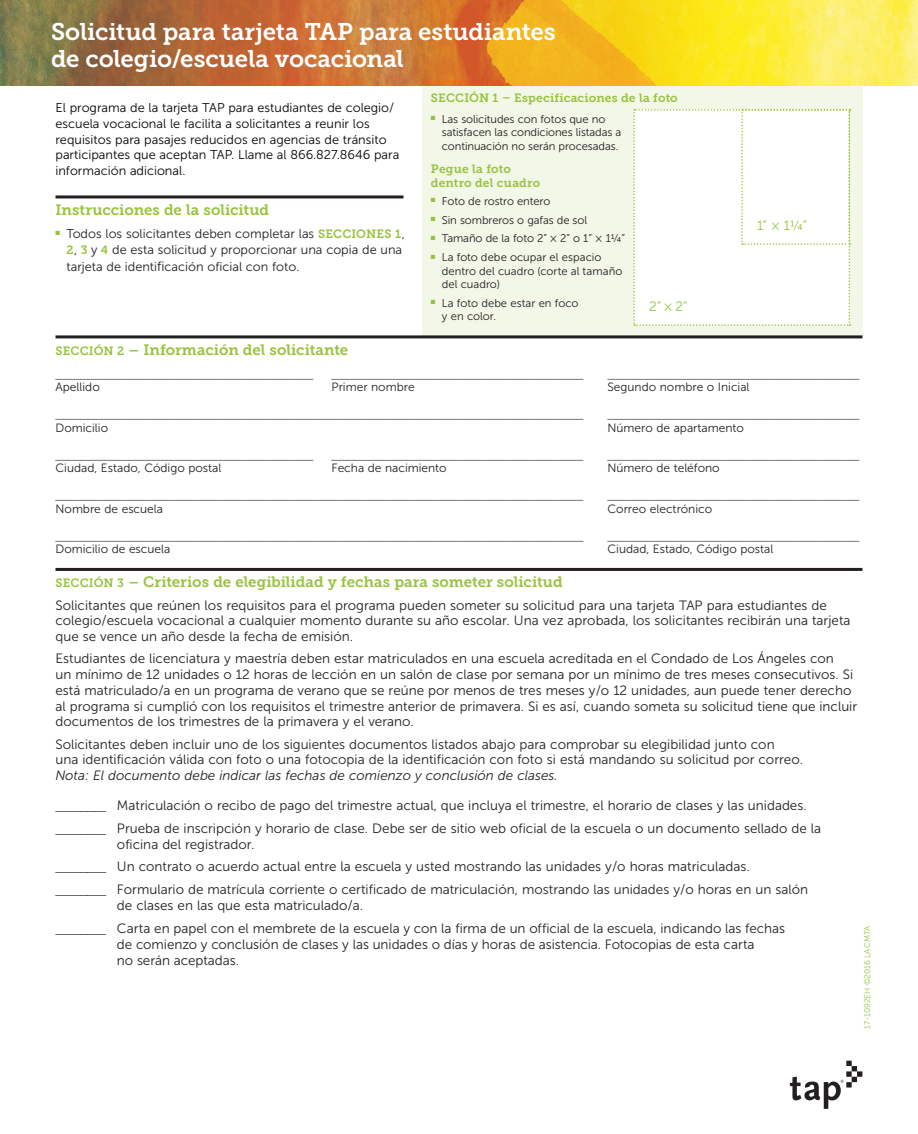
<style>
.page{position:relative;width:918px;height:1134px;background:#fff}
.page>*{position:absolute;margin:0;border:0;box-sizing:border-box;transform-origin:0 0}
.t1{font:24px/27px "Museo Slab 700";letter-spacing:-.005em;color:#fff}
.t2{font:15px "Museo Slab 700";color:#97c33c}
.t3{font:13.5px/15.8px "Museo Sans 300";color:#231f20}
.t4{font:italic 13.5px "Museo Sans 300";color:#231f20}
.t5{font:13.5px "Museo Sans 300";color:#97c33c}
.t6{font:12.75px/15.8px "Museo Sans 300";color:#040503}
.t7{font:12.75px/16.4px "Museo Sans 300";color:#231f20}
.t8{font:300 12px "Helvetica";color:#231f20}
.t9{font:12px "Museo Sans 300";color:#231f20}
.t10{font:12px/14.2px "Museo Slab 700";letter-spacing:.015em;color:#97c33c}
.t11{font:11.25px/13.5px "Museo Sans 300";letter-spacing:-.01em;color:#231f20}
.t12{font:8.25px "Museo Sans 300";color:#97c33c}
.s1{font-family:"Museo Slab 700";font-size:12px;color:#97c33c}
.s2{font-size:13.5px}
.s3{font-size:12px}
.s4{font-family:"Helvetica";font-weight:300}
</style>
<div class="page">
<div style="left:422px;top:85px;width:440px;height:251px;background:#f2f7e8"></div>
<hr style="left:56px;top:195px;width:348px;height:3px;background:#231f20">
<hr style="left:56px;top:335px;width:806px;height:3px;background:#231f20">
<hr style="left:56px;top:568px;width:806px;height:3px;background:#231f20">
<div style="left:633px;top:109px;width:217px;height:217px;background:#fff"></div>
<svg style="left:790px;top:1061px;width:72px;height:48px"></svg>
<img style="left:0;top:0;width:918px;height:85px">
<h1 class="t1" style="left:51px;top:18px;width:506px">Solicitud para tarjeta TAP para estudiantes de colegio/escuela vocacional</h1>
<p class="t6" style="left:56px;top:100px;width:345px">El programa de la tarjeta TAP para estudiantes de colegio/ escuela vocacional le facilita a solicitantes a reunir los requisitos para pasajes reducidos en agencias de tránsito participantes que aceptan TAP. Llame al 866.827.8646 para información adicional.</p>
<p class="t2" style="left:56px;top:201px;width:215px">Instrucciones de la solicitud</p>
<p class="t7" style="left:66px;top:225px;width:340px;text-indent:-11px"><sup>■</sup> Todos los solicitantes deben completar las <span class="s1">SECCIONES 1</span>,<br><span class="s1">2</span>, <span class="s1">3</span> y <span class="s1">4</span> de esta solicitud y proporcionar una copia de una tarjeta de identi<span class="s2">fi</span>cación oficial con foto.</p>
<p class="t10" style="left:431px;top:91px;width:248px">SECCIÓN 1 – Especificaciones de la foto</p>
<p class="t11" style="left:442px;top:112px;width:181px;text-indent:-11px"><sup>■</sup> Las solicitudes con fotos que no satisfacen las condiciones listadas a continuación no serán procesadas.</p>
<p class="t10" style="left:431px;top:162px;width:111px">Pegue la foto dentro del cuadro</p>
<p class="t11" style="left:431px;top:194px;width:121px"><sup>■</sup> Foto de rostro entero</p>
<p class="t11" style="left:431px;top:213px;width:158px"><sup>■</sup> Sin sombreros o gafas de sol</p>
<p class="t11" style="left:431px;top:232px;width:196px"><sup>■</sup> Tamaño de la foto 2” × 2” o 1” × 1¼”</p>
<p class="t11" style="left:442px;top:251px;width:182px;text-indent:-11px"><sup>■</sup> La foto debe ocupar el espacio dentro del cuadro (corte al tamaño del cuadro)</p>
<p class="t11" style="left:442px;top:296px;width:138px;text-indent:-11px"><sup>■</sup> La foto debe estar en foco y en color.</p>
<p class="t5" style="left:649px;top:299px;width:40px">2”×2”</p>
<p class="t5" style="left:757px;top:218px;width:52px">1” × 1¼”</p>
<p class="t2" style="left:56px;top:341px;width:294px"><span class="s3">SECCIÓN 2</span> – Información del solicitante</p>
<p class="t8" style="left:56px;top:363px;width:259px">___________________________________________</p>
<p class="t8" style="left:332px;top:363px;width:253px">__________________________________________</p>
<p class="t8" style="left:608px;top:363px;width:253px">__________________________________________</p>
<p class="t9" style="left:56px;top:380px;width:46px">Apellido</p>
<p class="t9" style="left:332px;top:380px;width:85px">Primer nombre</p>
<p class="t9" style="left:608px;top:380px;width:144px">Segundo nombre o Inicial</p>
<p class="t8" style="left:56px;top:404px;width:529px">________________________________________________________________________________________</p>
<p class="t8" style="left:608px;top:404px;width:253px">__________________________________________</p>
<p class="t9" style="left:56px;top:421px;width:54px">Domicilio</p>
<p class="t9" style="left:608px;top:421px;width:138px">Número de apartamento</p>
<p class="t8" style="left:56px;top:444px;width:259px">___________________________________________</p>
<p class="t8" style="left:332px;top:444px;width:253px">__________________________________________</p>
<p class="t8" style="left:608px;top:444px;width:253px">__________________________________________</p>
<p class="t9" style="left:56px;top:461px;width:167px">Ciudad, Estado, Código postal</p>
<p class="t9" style="left:332px;top:461px;width:117px">Fecha de nacimiento</p>
<p class="t9" style="left:608px;top:461px;width:114px">Número de teléfono</p>
<p class="t8" style="left:56px;top:485px;width:529px">________________________________________________________________________________________</p>
<p class="t8" style="left:608px;top:485px;width:253px">__________________________________________</p>
<p class="t9" style="left:56px;top:502px;width:109px">Nombre de escuela</p>
<p class="t9" style="left:608px;top:502px;width:106px">Correo electrónico</p>
<p class="t8" style="left:56px;top:525px;width:529px">________________________________________________________________________________________</p>
<p class="t8" style="left:608px;top:525px;width:253px">__________________________________________</p>
<p class="t9" style="left:56px;top:542px;width:116px">Domicilio de escuela</p>
<p class="t9" style="left:608px;top:542px;width:167px">Ciudad, Estado, Código postal</p>
<p class="t2" style="left:56px;top:573px;width:509px"><span class="s3">SECCIÓN 3</span> – Criterios de elegibilidad y fechas para someter solicitud</p>
<p class="t3" style="left:56px;top:597px;width:797px">Solicitantes que reúnen los requisitos para el programa pueden someter su solicitud para una tarjeta TAP para estudiantes de colegio/escuela vocacional a cualquier momento durante su año escolar. Una vez aprobada, los solicitantes recibirán una tarjeta que se vence un año desde la fecha de emisión.</p>
<p class="t3" style="left:56px;top:651px;width:803px">Estudiantes de licenciatura y maestría deben estar matriculados en una escuela acreditada en el Condado de Los Ángeles con<br>un mínimo de 12 unidades o 12 horas de lección en un salón de clase por semana por un mínimo de tres meses consecutivos. Si está matriculado/a en un programa de verano que se reúne por menos de tres meses y/o 12 unidades, aun puede tener derecho al programa si cumplió con los requisitos el trimestre anterior de primavera. Si es así, cuando someta su solicitud tiene que incluir documentos de los trimestres de la primavera y el verano.</p>
<p class="t3" style="left:56px;top:736px;width:749px">Solicitantes deben incluir uno de los siguientes documentos listados abajo para comprobar su elegibilidad junto con<br>una identificación válida con foto o una fotocopia de la identificación con foto si está mandando su solicitud por correo.</p>
<p class="t4" style="left:56px;top:768px;width:504px">Nota: El documento debe indicar las fechas de comienzo y conclusión de clases.</p>
<p class="t3" style="left:55px;top:794px;width:767px;line-height:22.6px"><span class="s4">________</span> Matriculación o recibo de pago del trimestre actual, que incluya el trimestre, el horario de clases y las unidades. <span class="s4">________</span> Prueba de inscripción y horario de clase. Debe ser de sitio web oficial de la escuela o un documento sellado de la</p>
<p class="t3" style="left:55px;top:833px;width:754px;line-height:22.6px;text-indent:62px">oficina del registrador.<br><span class="s4">________</span> Un contrato o acuerdo actual entre la escuela y usted mostrando las unidades y/o horas matriculadas.<br><span class="s4">________</span> Formulario de matrícula corriente o certificado de matriculación, mostrando las unidades y/o horas en un salón</p>
<p class="t3" style="left:55px;top:894px;width:731px;line-height:22.6px;text-indent:62px">de clases en las que esta matriculado/a.<br><span class="s4">________</span> Carta en papel con el membrete de la escuela y con la firma de un official de la escuela, indicando las fechas</p>
<p class="t3" style="left:117px;top:937px;width:639px;line-height:16.2px">de comienzo y conclusión de clases y las unidades o días y horas de asistencia. Fotocopias de esta carta no serán aceptadas.</p>
<p class="t12" style="left:863px;top:1029px;width:105px;rotate:-90deg">17-1092EH ©2016 LACMTA</p>
</div>
